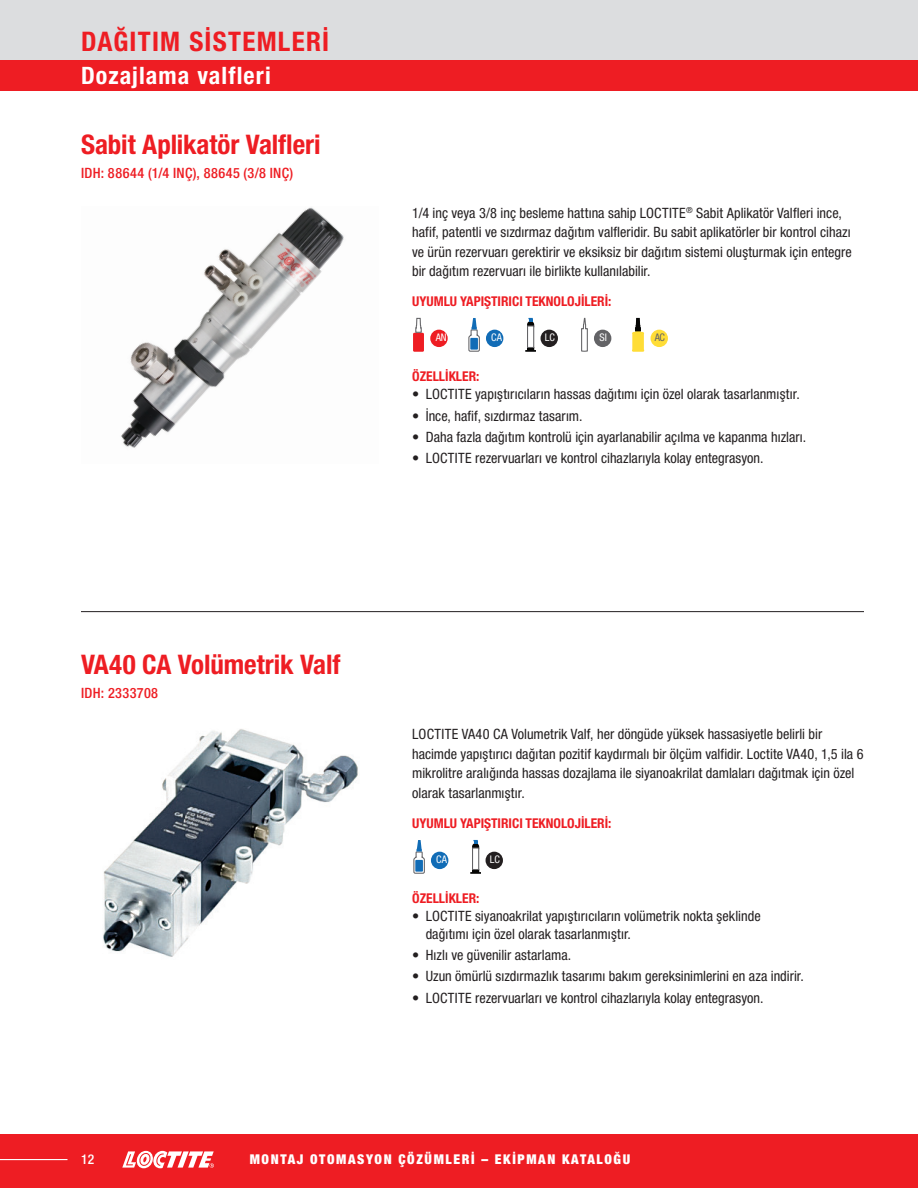
<style>
.page{position:relative;width:918px;height:1188px;background:#fff}
.page>*{position:absolute;margin:0;border:0;box-sizing:border-box;transform-origin:0 0}
.t1{font:700 condensed 27px "Helvetica Neue LTW1 G";color:#ee1d23}
.t2{font:700 condensed 27px "Helvetica Neue LTW1 G";letter-spacing:.045em;color:#ee1d23}
.t3{font:700 condensed 24px "Helvetica Neue LTW1 G";letter-spacing:.045em;color:#fff}
.t4{font:condensed 14.25px/19.5px "Helvetica Neue LTW1 G";letter-spacing:.005em;color:#231f20}
.t5{font:500 condensed 14.25px "Helvetica Neue LTW1 G";letter-spacing:.03em;color:#ee1d23}
.t6{font:700 condensed 13.5px "Helvetica Neue LTW1 G";color:#ee1d23}
.t7{font:900 condensed 13.5px "Helvetica Neue LTW1 G";letter-spacing:.12em;color:#fff}
.t8{font:500 condensed 13.5px "Helvetica Neue LTW1 G";color:#fff}
.t9{font:condensed 10.5px "Helvetica Neue LTW1 G";letter-spacing:.025em;color:#fff}
.t10{font:condensed 10.5px "Helvetica Neue LTW1 G";color:#636366}
</style>
<div class="page">
<img style="left:103px;top:729px;width:256px;height:228px">
<div style="left:431px;top:852px;width:17px;height:17px;background:#116cb6;border-radius:50%"></div>
<svg style="left:413px;top:840px;width:12px;height:34px"></svg>
<div style="left:415px;top:860px;width:8px;height:12px;background:#116cb6"></div>
<div style="left:486px;top:852px;width:17px;height:17px;background:#231f20;border-radius:50%"></div>
<svg style="left:470px;top:869px;width:11px;height:5px"></svg>
<svg style="left:472px;top:843px;width:7px;height:9px"></svg>
<svg style="left:473px;top:840px;width:5px;height:4px"></svg>
<div style="left:473px;top:848px;width:6px;height:22px;background:#fff"></div>
<div style="left:472px;top:848px;width:7px;height:22px;border:1px solid #636366"></div>
<img style="left:121px;top:207px;width:223px;height:241px">
<div style="left:430px;top:330px;width:18px;height:17px;background:#ee1d23;border-radius:50%"></div>
<div style="left:413px;top:333px;width:11px;height:19px;background:#ee1d23"></div>
<svg style="left:415px;top:317px;width:7px;height:16px"></svg>
<div style="left:486px;top:330px;width:17px;height:17px;background:#116cb6;border-radius:50%"></div>
<svg style="left:468px;top:318px;width:12px;height:34px"></svg>
<div style="left:470px;top:338px;width:8px;height:12px;background:#116cb6"></div>
<div style="left:541px;top:330px;width:17px;height:17px;background:#231f20;border-radius:50%"></div>
<svg style="left:525px;top:347px;width:11px;height:5px"></svg>
<div style="left:527px;top:321px;width:7px;height:9px;background:#050504;border-radius:3px"></div>
<svg style="left:528px;top:318px;width:5px;height:4px"></svg>
<div style="left:528px;top:326px;width:6px;height:21px;background:#fff"></div>
<div style="left:527px;top:325px;width:7px;height:23px;border:1px solid #636366"></div>
<div style="left:594px;top:330px;width:17px;height:17px;background:#636366;border-radius:50%"></div>
<svg style="left:581px;top:317px;width:7px;height:35px"></svg>
<div style="left:651px;top:330px;width:17px;height:17px;background:#ffdd37;border-radius:50%"></div>
<svg style="left:632px;top:318px;width:12px;height:34px"></svg>
<hr style="left:81px;top:611px;width:783px;height:1px;background:#231f20">
<div style="left:0;top:60px;width:918px;height:30px;background:#ee1d23"></div>
<div style="left:0;top:0;width:918px;height:60px;background:#dcdddf"></div>
<div style="left:0;top:1134px;width:918px;height:54px;background:#ee1d23"></div>
<svg style="left:122px;top:1151px;width:92px;height:17px"></svg>
<hr style="left:0;top:1159px;width:68px;height:1px;background:#fff">
<h1 class="t2" style="left:81px;top:26px;width:247px">DAĞITIM SİSTEMLERİ</h1>
<h2 class="t3" style="left:81px;top:61px;width:191px">Dozajlama valfleri</h2>
<h1 class="t1" style="left:81px;top:129px;width:241px">Sabit Aplikatör Valfleri</h1>
<p class="t5" style="left:81px;top:164px;width:214px">IDH: 88644 (1/4 INÇ), 88645 (3/8 INÇ)</p>
<p class="t4" style="left:412px;top:203px;width:441px">1/4 inç veya 3/8 inç besleme hattına sahip LOCTITE<sup>®</sup> Sabit Aplikatör Valfleri ince, hafif, patentli ve sızdırmaz dağıtım valfleridir. Bu sabit aplikatörler bir kontrol cihazı ve ürün rezervuarı gerektirir ve eksiksiz bir dağıtım sistemi oluşturmak için entegre bir dağıtım rezervuarı ile birlikte kullanılabilir.</p>
<p class="t6" style="left:412px;top:294px;width:201px">UYUMLU YAPIŞTIRICI TEKNOLOJILERI:</p>
<p class="t9" style="left:436px;top:331px;width:12px">AN</p>
<p class="t9" style="left:491px;top:331px;width:13px">CA</p>
<p class="t9" style="left:545px;top:331px;width:12px">LC</p>
<p class="t9" style="left:599px;top:331px;width:9px">SI</p>
<p class="t10" style="left:655px;top:331px;width:12px">AC</p>
<p class="t6" style="left:412px;top:369px;width:69px">ÖZELLIKLER:</p>
<p class="t4" style="left:412px;top:385px;width:389px">• LOCTITE yapıştırıcıların hassas dağıtımı için özel olarak tasarlanmıştır.</p>
<p class="t4" style="left:412px;top:406px;width:172px">• İnce, hafif, sızdırmaz tasarım.</p>
<p class="t4" style="left:412px;top:427px;width:396px">• Daha fazla dağıtım kontrolü için ayarlanabilir açılma ve kapanma hızları.</p>
<p class="t4" style="left:412px;top:448px;width:353px">• LOCTITE rezervuarları ve kontrol cihazlarıyla kolay entegrasyon.</p>
<h1 class="t1" style="left:81px;top:649px;width:261px">VA40 CA Volümetrik Valf</h1>
<p class="t5" style="left:81px;top:685px;width:79px">IDH: 2333708</p>
<p class="t4" style="left:412px;top:725px;width:453px">LOCTITE VA40 CA Volumetrik Valf, her döngüde yüksek hassasiyetle belirli bir hacimde yapıştırıcı dağıtan pozitif kaydırmalı bir ölçüm valfidir. Loctite VA40, 1,5 ila 6 mikrolitre aralığında hassas dozajlama ile siyanoakrilat damlaları dağıtmak için özel olarak tasarlanmıştır.</p>
<p class="t6" style="left:412px;top:815px;width:201px">UYUMLU YAPIŞTIRICI TEKNOLOJILERI:</p>
<p class="t9" style="left:436px;top:853px;width:13px">CA</p>
<p class="t9" style="left:490px;top:853px;width:12px">LC</p>
<p class="t6" style="left:412px;top:890px;width:69px">ÖZELLIKLER:</p>
<p class="t4" style="left:426px;top:907px;width:336px;line-height:18px;text-indent:-13px">• LOCTITE siyanoakrilat yapıştırıcıların volümetrik nokta şeklinde dağıtımı için özel olarak tasarlanmıştır.</p>
<p class="t4" style="left:412px;top:945px;width:161px">• Hızlı ve güvenilir astarlama.</p>
<p class="t4" style="left:412px;top:967px;width:393px">• Uzun ömürlü sızdırmazlık tasarımı bakım gereksinimlerini en aza indirir.</p>
<p class="t4" style="left:412px;top:988px;width:353px">• LOCTITE rezervuarları ve kontrol cihazlarıyla kolay entegrasyon.</p>
<p class="t8" style="left:81px;top:1151px;width:15px">12</p>
<p class="t7" style="left:250px;top:1151px;width:382px">MONTAJ OTOMASYON ÇÖZÜMLERİ – EKIPMAN KATALOĞU</p>
</div>
